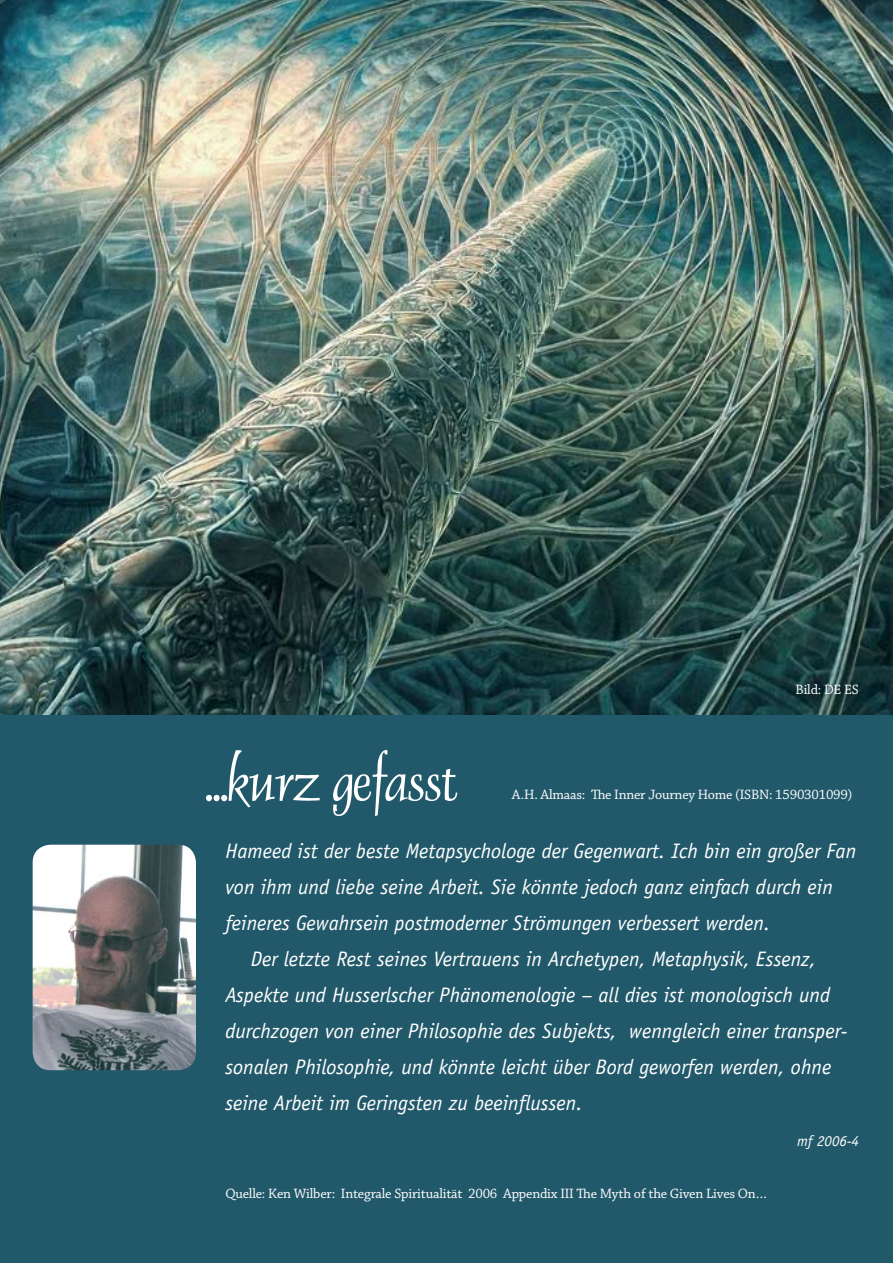
<style>
.page{position:relative;width:893px;height:1263px;background:#fff}
.page>*{position:absolute;margin:0;border:0;box-sizing:border-box;transform-origin:0 0}
.t1{font:54px "Dauphin Plain";letter-spacing:-.015em;color:#fff}
.t2{font:italic 21px "Officina Sans";color:#fff}
.t3{font:italic 15px "Officina Sans";color:#fff}
.t4{font:14.25px "Chaparral Pro";letter-spacing:-.015em;color:#fff}
</style>
<div class="page">
<img style="left:0;top:0;width:893px;height:716px">
<div style="left:0;top:716px;width:893px;height:547px;background:#22596a"></div>
<img style="left:33px;top:845px;width:163px;height:225px">
<h1 class="t1" style="left:205px;top:750px;width:255px">...kurz gefasst</h1>
<p class="t4" style="left:796px;top:681px;width:65px">Bild: DE ES</p>
<p class="t4" style="left:512px;top:786px;width:342px">A.H. Almaas: The Inner Journey Home (ISBN: 1590301099)</p>
<p class="t2" style="left:225px;top:838px;width:632px">Hameed ist der beste Metapsychologe der Gegenwart. Ich bin ein großer Fan</p>
<p class="t2" style="left:225px;top:874px;width:609px">von ihm und liebe seine Arbeit. Sie könnte jedoch ganz einfach durch ein</p>
<p class="t2" style="left:225px;top:910px;width:546px">feineres Gewahrsein postmoderner Strömungen verbessert werden.</p>
<p class="t2" style="left:251px;top:946px;width:567px">Der letzte Rest seines Vertrauens in Archetypen, Metaphysik, Essenz,</p>
<p class="t2" style="left:225px;top:982px;width:606px">Aspekte und Husserlscher Phänomenologie – all dies ist monologisch und</p>
<p class="t2" style="left:225px;top:1018px;width:623px">durchzogen von einer Philosophie des Subjekts, wenngleich einer transper-</p>
<p class="t2" style="left:225px;top:1054px;width:607px">sonalen Philosophie, und könnte leicht über Bord geworfen werden, ohne</p>
<p class="t2" style="left:225px;top:1090px;width:359px">seine Arbeit im Geringsten zu beeinflussen.</p>
<p class="t3" style="left:797px;top:1132px;width:63px">mf 2006-4</p>
<p class="t4" style="left:225px;top:1185px;width:543px">Quelle: Ken Wilber: Integrale Spiritualität 2006 Appendix III The Myth of the Given Lives On…</p>
</div>
